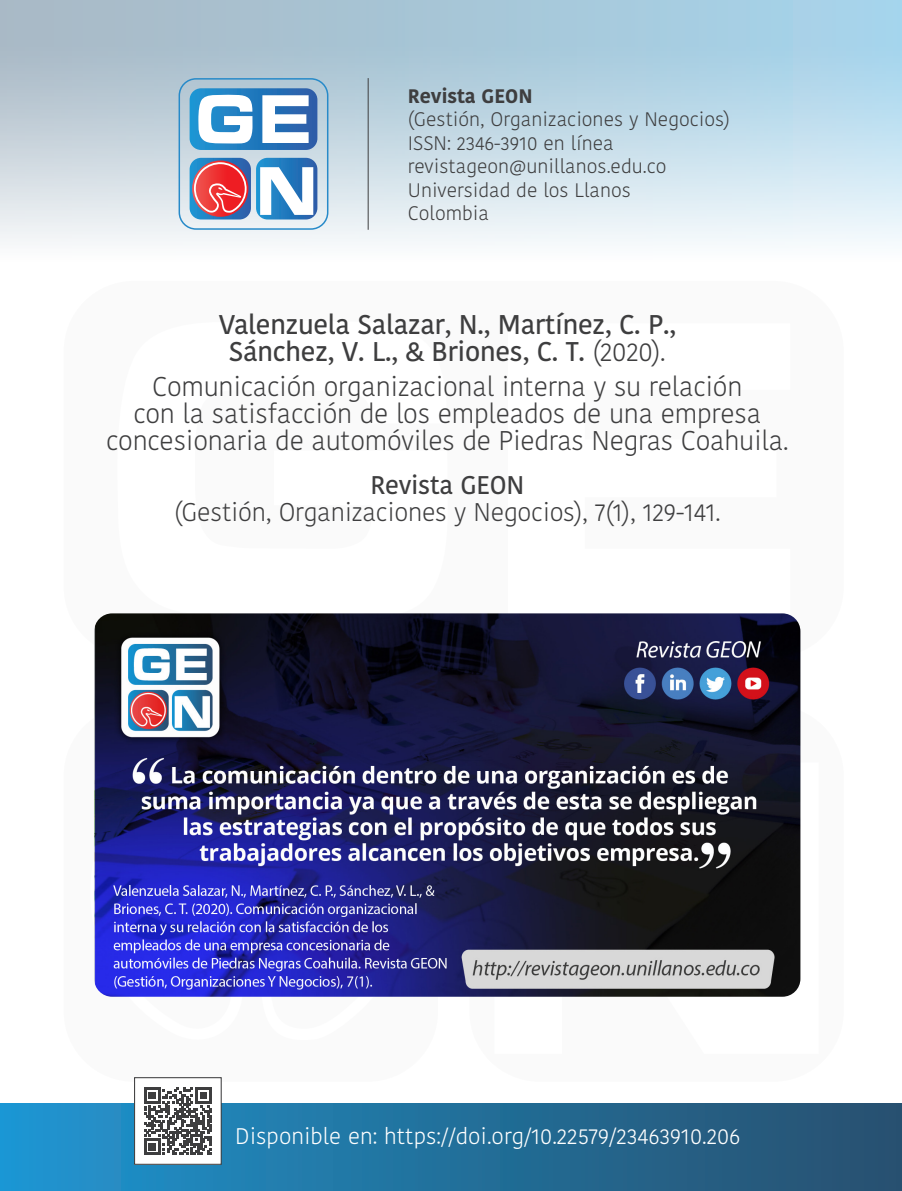
<style>
.page{position:relative;width:902px;height:1191px;background:#fff}
.page>*{position:absolute;margin:0;border:0;box-sizing:border-box;transform-origin:0 0}
.Cuerpo_de_Texto{font:300 27px/27px "Kohinoor Telugu";letter-spacing:-.01em;color:#3e3e3f;text-align:center}
.Cuerpo_de_Texto-2{font:500 27px/27px "Kohinoor Telugu";letter-spacing:-.01em;color:#3e3e3f;text-align:center}
.Cuerpo_de_Texto-3{font:300 25.5px/27px "Kohinoor Telugu";letter-spacing:-.01em;color:#3e3e3f;text-align:center}
.Cuerpo_de_Texto-4{font:300 22.5px "Kohinoor Telugu";color:#fff}
.Cuerpo_de_Texto-5{font:300 19.5px/23.4px "Kohinoor Telugu";color:#3e3e3f}
.s1{font-weight:700}
.s2{font-weight:300}
.s3{font-weight:500}
</style>
<div class="page">
<div style="left:64px;top:281px;width:779px;height:376px;background:#fbfbfb;border-radius:70px"></div>
<div style="left:469px;top:705px;width:374px;height:376px;background:#fafafa;border-radius:70px"></div>
<div style="left:64px;top:705px;width:374px;height:376px;background:#fafafa;border-radius:70px"></div>
<div style="left:0;top:1103px;width:901px;height:87px;background:linear-gradient(to right,#1f95cf,#274e6c)"></div>
<svg style="left:0;top:0;width:901px;height:242px;background:#c2d7e4"></svg>
<div style="left:178px;top:78px;width:150px;height:152px;border:2px solid #278ac9;border-radius:17px"></div>
<svg style="left:189px;top:88px;width:128px;height:62px"></svg>
<svg style="left:189px;top:158px;width:128px;height:61px"></svg>
<hr style="left:368px;top:78px;width:1px;height:152px;background:#3e3e3f">
<img style="left:94px;top:613px;width:706px;height:383px">
<div style="left:134px;top:1077px;width:87px;height:87px;background:#fff"></div>
<svg style="left:144px;top:1087px;width:68px;height:68px"></svg>
<div style="left:134px;top:1077px;width:88px;height:87px;border:1px solid #3e3e3f"></div>
<p class="Cuerpo_de_Texto-5" style="left:408px;top:85px;width:324px"><span class="s1">Revista GEON<br></span>(Gestión, Organizaciones y Negocios)<br>ISSN: 2346-3910 en línea revistageon@unillanos.edu.co<br>Universidad de los Llanos<br>Colombia</p>
<p class="Cuerpo_de_Texto-2" style="left:219px;top:311px;width:459px">Valenzuela Salazar, N., Martínez, C. P.,<br>Sánchez, V. L., &amp; Briones, C. T. <span class="s2">(2020).</span></p>
<p class="Cuerpo_de_Texto" style="left:106px;top:373px;width:683px">Comunicación organizacional interna y su relación<br>con la satisfacción de los empleados de una empresa concesionaria de automóviles de Piedras Negras Coahuila.</p>
<p class="Cuerpo_de_Texto-3" style="left:174px;top:472px;width:548px"><span class="s3">Revista GEON<br></span>(Gestión, Organizaciones y Negocios), 7(1), 129-141.</p>
<p class="Cuerpo_de_Texto-4" style="left:235px;top:1122px;width:506px">Disponible en: https://doi.org/10.22579/23463910.206</p>
</div>
